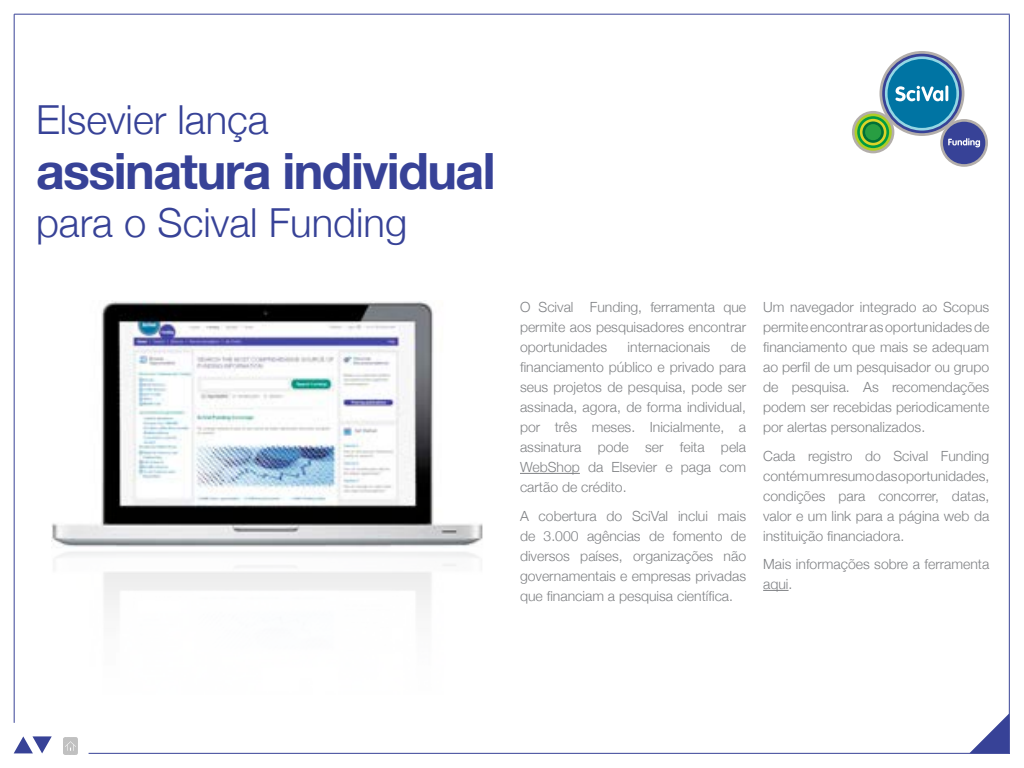
<style>
.page{position:relative;width:1024px;height:768px;background:#fff}
.page>*{position:absolute;margin:0;border:0;box-sizing:border-box;transform-origin:0 0}
.t1{font:700 50px "Helvetica Neue";letter-spacing:-.03em;color:#374297}
.t2{font:300 40px "Helvetica Neue";color:#374297}
.t3{font:300 14px/20px "Helvetica Neue";color:#808285;text-align:justify}
</style>
<div class="page">
<hr style="left:14px;top:14px;width:1px;height:709px;background:#374297">
<hr style="left:89px;top:753px;width:921px;height:1px;background:#374297">
<hr style="left:14px;top:14px;width:996px;height:1px;background:#374297">
<hr style="left:1009px;top:15px;width:1px;height:739px;background:#374297">
<svg style="left:969px;top:713px;width:40px;height:40px"></svg>
<hr style="left:520px;top:473px;width:60px;height:1px;background:#808285">
<svg style="left:763px;top:590px;width:26px;height:1px"></svg>
<img style="left:52px;top:301px;width:431px;height:307px">
<svg style="left:14px;top:736px;width:38px;height:17px"></svg>
<img style="left:63px;top:737px;width:14px;height:17px">
<svg style="left:852px;top:111px;width:42px;height:42px"></svg>
<svg style="left:879px;top:51px;width:85px;height:85px"></svg>
<svg style="left:882px;top:54px;width:80px;height:79px"></svg>
<svg style="left:885px;top:56px;width:74px;height:75px"></svg>
<div style="left:888px;top:59px;width:68px;height:69px;background:#0074a3;border-radius:50%"></div>
<svg style="left:855px;top:114px;width:37px;height:37px"></svg>
<svg style="left:857px;top:116px;width:32px;height:32px"></svg>
<div style="left:860px;top:119px;width:26px;height:26px;background:#d9d428;border-radius:50%"></div>
<svg style="left:940px;top:119px;width:48px;height:48px"></svg>
<div style="left:943px;top:122px;width:42px;height:42px;background:#374297;border-radius:50%"></div>
<svg style="left:862px;top:121px;width:22px;height:22px"></svg>
<div style="left:865px;top:124px;width:16px;height:16px;background:#289e42;border-radius:50%"></div>
<svg style="left:948px;top:138px;width:32px;height:9px"></svg>
<svg style="left:896px;top:86px;width:47px;height:15px"></svg>
<hr style="left:945px;top:85px;width:3px;height:16px;background:#fff;border-radius:2px">
<h2 class="t2" style="left:36px;top:88px;width:234px">Elsevier lança</h2>
<h1 class="t1" style="left:36px;top:126px;width:461px">assinatura individual</h1>
<h2 class="t2" style="left:36px;top:191px;width:373px">para o Scival Funding</h2>
<p class="t3" style="left:520px;top:296px;width:228px">O Scival Funding, ferramenta que permite aos pesquisadores encontrar oportunidades</p>
<p class="t3" style="left:520px;top:336px;width:228px;text-indent:211px">de financiamento público e privado para seus projetos de pesquisa, pode ser assinada, agora, de forma individual, por três meses. Inicialmente, a assinatura pode ser feita pela WebShop da Elsevier e paga com cartão de crédito.</p>
<p class="t3" style="left:520px;top:505px;width:228px">A cobertura do SciVal inclui mais de 3.000 agências de fomento de diversos países, organizações não governamentais e empresas privadas que financiam a pesquisa científica.</p>
<p class="t3" style="left:628px;top:336px;width:84px">internacionais</p>
<p class="t3" style="left:763px;top:296px;width:228px">Um navegador integrado ao Scopus permite encontrar as oportunidades de financiamento que mais se adequam ao perfil de um pesquisador ou grupo de pesquisa. As recomendações podem ser recebidas periodicamente por alertas personalizados.</p>
<p class="t3" style="left:763px;top:445px;width:228px">Cada registro do Scival Funding contém um resumo das oportunidades, condições para concorrer, datas, valor e um link para a página web da instituição financiadora.</p>
<p class="t3" style="left:763px;top:553px;width:228px">Mais informações sobre a ferramenta aqui.</p>
</div>
